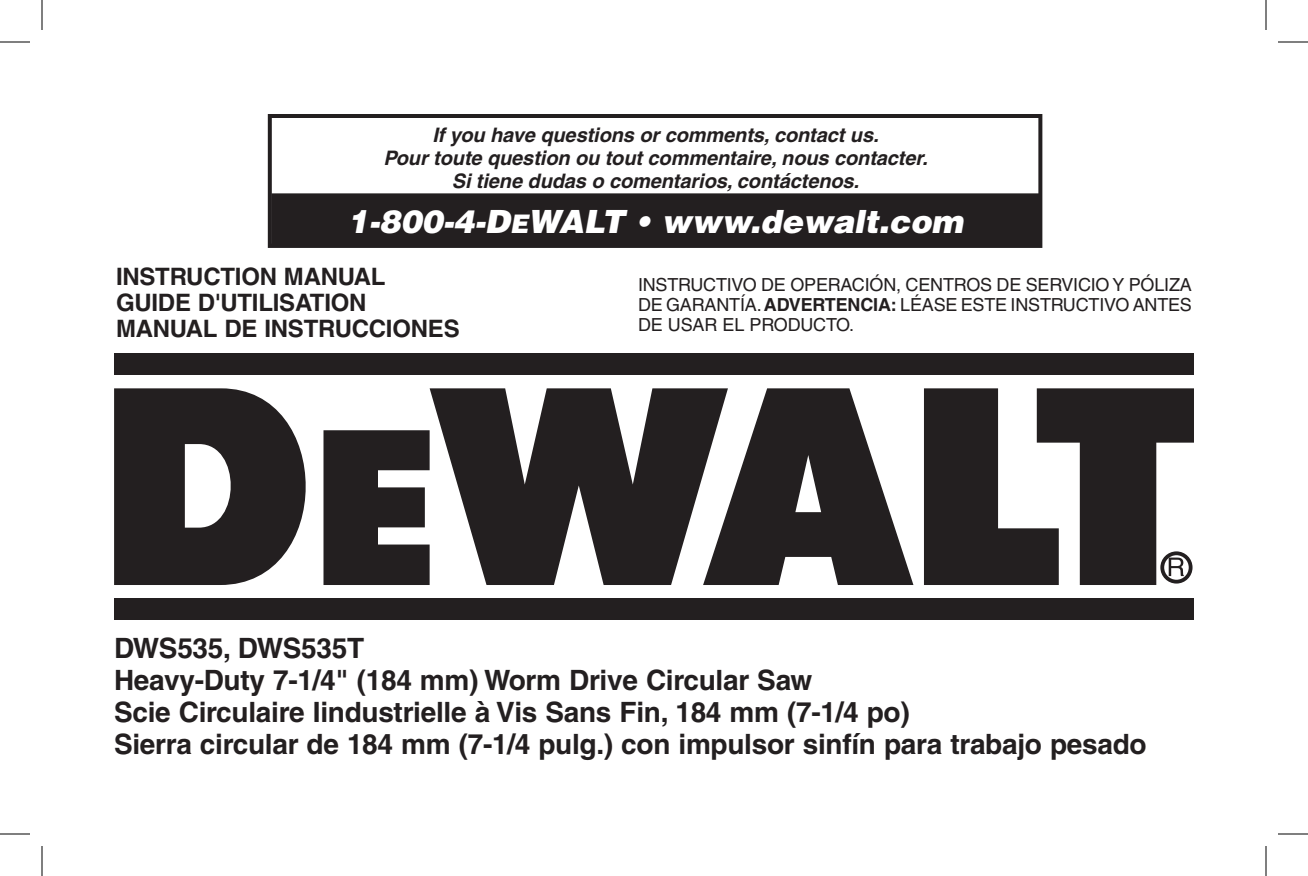
<style>
.page{position:relative;width:1308px;height:876px;background:#fff}
.page>*{position:absolute;margin:0;border:0;box-sizing:border-box;transform-origin:0 0}
.t1{font:italic 900 32px "Helvetica";letter-spacing:-.005em;color:#fff}
.t2{font:700 28px/32px "Helvetica";letter-spacing:-.01em;color:#231f20}
.t3{font:700 24px/26px "Helvetica";letter-spacing:-.01em;color:#231f20}
.t4{font:italic 700 20px/23px "Helvetica";letter-spacing:-.005em;color:#231f20;text-align:center}
.t5{font:18px/20px "Helvetica";letter-spacing:-.01em;color:#231f20;text-align:justify}
.s1{font-family:"Helvetica Black Oblique SC800";font-weight:400;font-style:normal;font-size:25.6px}
.s2{font-weight:700}
</style>
<div class="page">
<svg style="left:430px;top:388px;width:273px;height:197px;fill:#231f20"></svg>
<svg style="left:114px;top:388px;width:316px;height:197px"></svg>
<svg style="left:703px;top:388px;width:210px;height:197px"></svg>
<div style="left:114px;top:354px;width:1080px;height:21px;background:#231f20"></div>
<div style="left:114px;top:598px;width:1080px;height:21px;background:#231f20"></div>
<svg style="left:924px;top:388px;width:270px;height:197px"></svg>
<div style="left:268px;top:114px;width:774px;height:134px;border:4px solid #231f20"></div>
<div style="left:273px;top:195px;width:765px;height:49px;background:#231f20"></div>
<div style="left:271px;top:193px;width:769px;height:53px;border:4px solid #231f20"></div>
<hr style="left:0;top:42px;width:30px;height:1px;background:#000">
<hr style="left:1278px;top:42px;width:30px;height:1px;background:#000">
<hr style="left:0;top:834px;width:30px;height:1px;background:#000">
<hr style="left:1278px;top:834px;width:30px;height:1px;background:#000">
<hr style="left:42px;top:0;width:1px;height:30px;background:#000">
<hr style="left:42px;top:846px;width:1px;height:30px;background:#000">
<hr style="left:1266px;top:0;width:1px;height:30px;background:#000">
<hr style="left:1266px;top:846px;width:1px;height:30px;background:#000">
<p class="t4" style="left:383px;top:123px;width:546px">If you have questions or comments, contact us.<br>Pour toute question ou tout commentaire, nous contacter.<br>Si tiene dudas o comentarios, contáctenos.</p>
<p class="t1" style="left:348px;top:200px;width:615px">1-800-4-D<span class="s1">e</span>WALT • www.dewalt.com</p>
<p class="t3" style="left:116px;top:263px;width:343px">Instruction Manual<br>Guide D'utilisation<br>Manual de instrucciones</p>
<p class="t5" style="left:638px;top:275px;width:555px">INSTRUCTIVO DE OPERACIÓN, CENTROS DE SERVICIO Y PÓLIZA DE GARANTÍA. <span class="s2">ADVERTENCIA:</span> LÉASE ESTE INSTRUCTIVO ANTES DE USAR EL PRODUCTO.</p>
<p class="t2" style="left:114px;top:632px;width:1034px">DWS535, DWS535T<br>Heavy-Duty 7-1/4" (184 mm) Worm Drive Circular Saw<br>Scie Circulaire Iindustrielle à Vis Sans Fin, 184 mm (7-1/4 po)<br>Sierra circular de 184 mm (7-1/4 pulg.) con impulsor sinfín para trabajo pesado</p>
</div>
